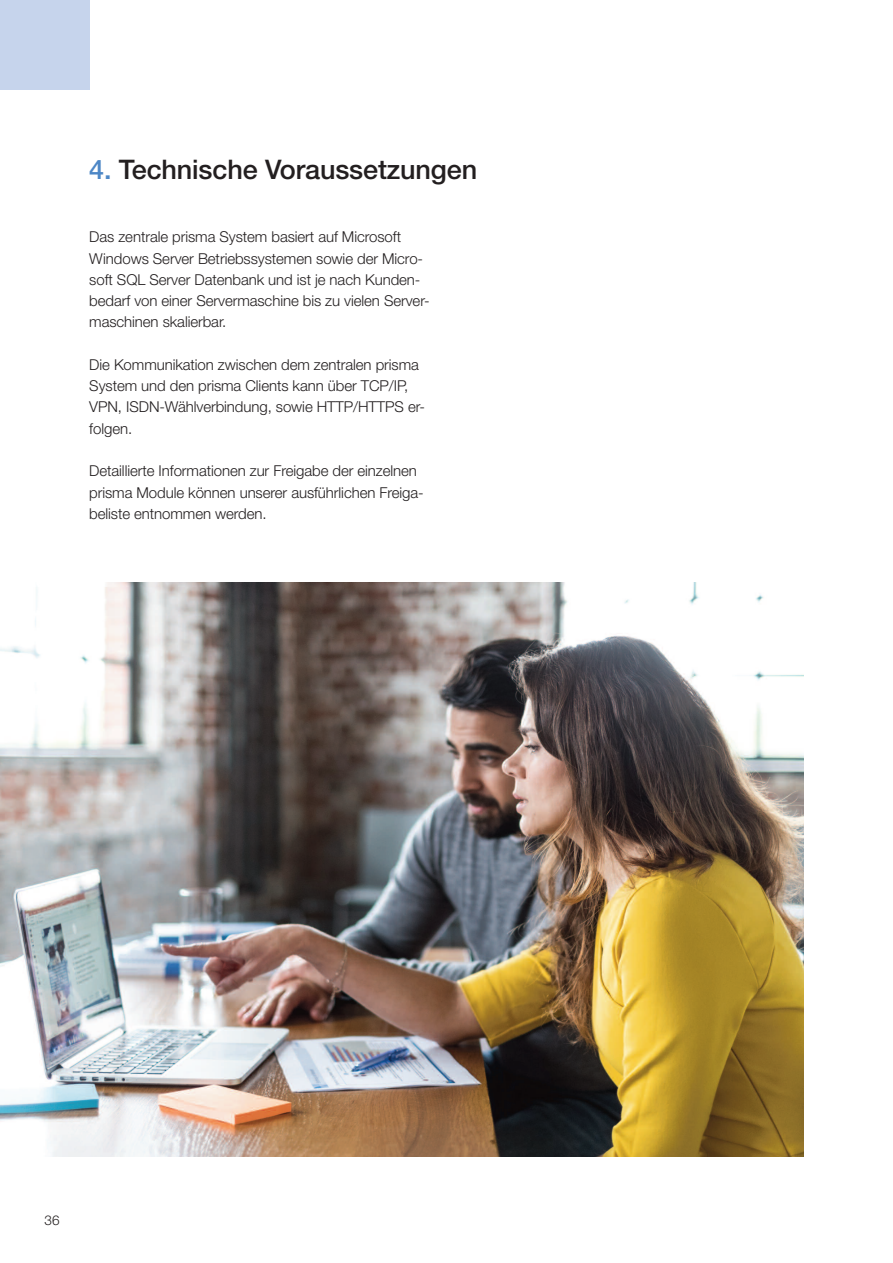
<style>
.page{position:relative;width:893px;height:1263px;background:#fff}
.page>*{position:absolute;margin:0;border:0;box-sizing:border-box;transform-origin:0 0}
.t1{font:500 27px "Helvetica Neue LT Std";letter-spacing:-.005em;color:#231f20}
.t2{font:300 15px/21.3px "Helvetica Neue LT Std";letter-spacing:-.005em;color:#231f20}
.t3{font:300 13.5px "Helvetica Neue LT Std";color:#231f20}
.s1{color:#4d87c6}
</style>
<div class="page">
<div style="left:0;top:0;width:89px;height:89px;background:#c6d4ec"></div>
<img style="left:0;top:583px;width:804px;height:574px">
<h1 class="t1" style="left:89px;top:159px;width:389px"><span class="s1">4.</span> Technische Voraussetzungen</h1>
<p class="t2" style="left:89px;top:228px;width:342px">Das zentrale prisma System basiert auf Microsoft Windows Server Betriebssystemen sowie der Micro&shy;soft SQL Server Datenbank und ist je nach Kunden&shy;bedarf von einer Servermaschine bis zu vielen Server&shy;maschinen skalierbar.</p>
<p class="t2" style="left:89px;top:355px;width:337px">Die Kommunikation zwischen dem zentralen prisma System und den prisma Clients kann über TCP/IP, VPN, ISDN-Wählverbindung, sowie HTTP/HTTPS er&shy;folgen.</p>
<p class="t2" style="left:89px;top:462px;width:336px">Detaillierte Informationen zur Freigabe der einzelnen prisma Module können unserer ausführlichen Freiga&shy;beliste entnommen werden.</p>
<p class="t3" style="left:45px;top:1215px;width:17px">36</p>
</div>
